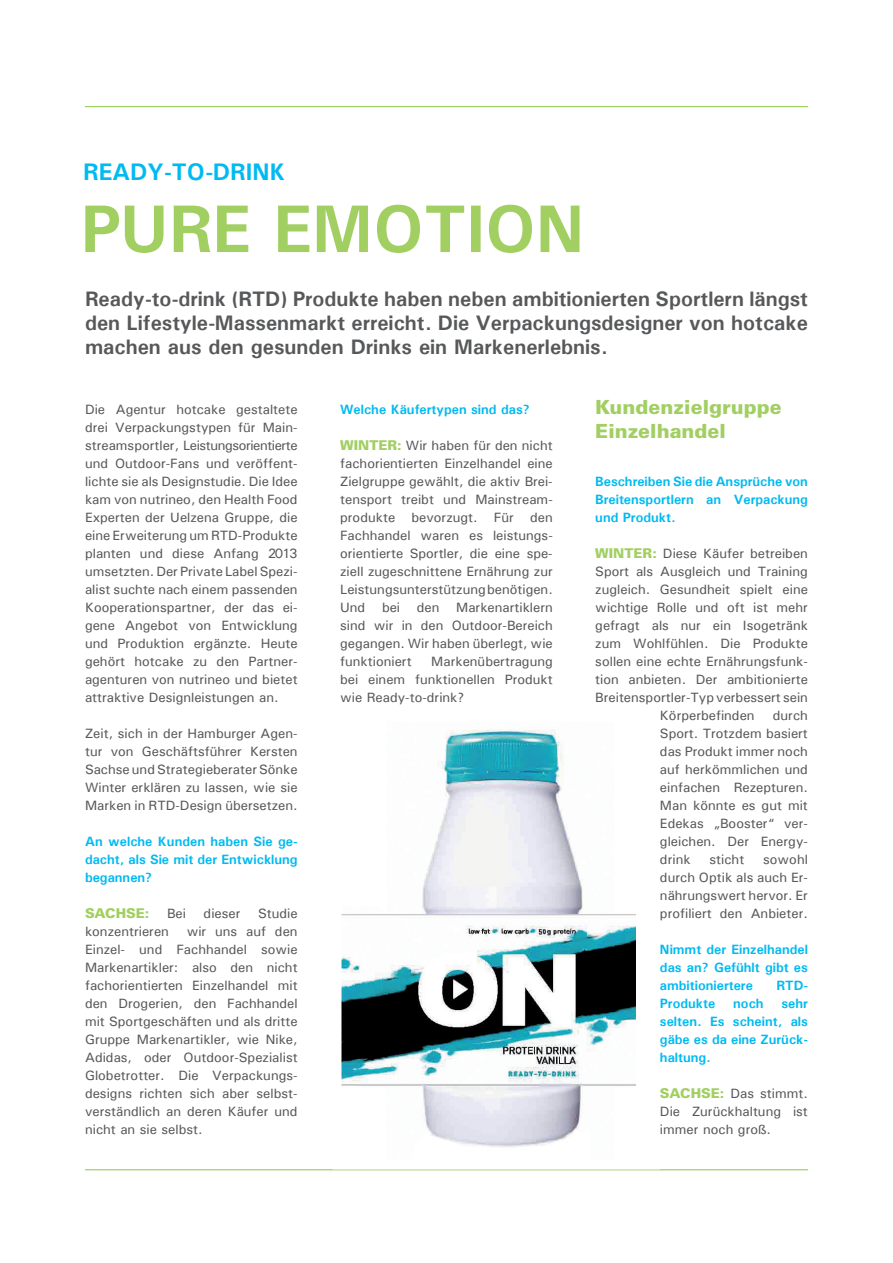
<style>
.page{position:relative;width:893px;height:1263px;background:#fff}
.page>*{position:absolute;margin:0;border:0;box-sizing:border-box;transform-origin:0 0}
.t1{font:700 67.5px "Univers";color:#a2cf62}
.t2{font:700 24px "Univers";color:#00baf1}
.t3{font:700 21px/24.2px "Univers";color:#57585a;text-align:justify}
.t4{font:900 19.5px/24px "Univers LT Std";color:#a2cf62}
.t5{font:500 13.5px/18px "Univers";color:#57585a;text-align:justify}
.t6{font:700 13.5px/18px "Univers";color:#00baf1;text-align:justify}
.t7{font:900 13.5px "Univers LT Std";letter-spacing:-.01em;color:#a2cf62}
.s1{font-family:"Univers LT Std";font-weight:900;color:#a2cf62}
</style>
<div class="page">
<hr style="left:85px;top:106px;width:723px;height:1px;background:#8bc63e">
<hr style="left:85px;top:1169px;width:723px;height:1px;background:#8bc63e">
<img style="left:342px;top:729px;width:294px;height:418px">
<h2 class="t2" style="left:83px;top:156px;width:204px">READY-TO-DRINK</h2>
<h1 class="t1" style="left:80px;top:186px;width:506px">PURE EMOTION</h1>
<h3 class="t3" style="left:85px;top:286px;width:724px">Ready-to-drink (RTD) Produkte haben neben ambitionierten Sportlern längst den Lifestyle-Massenmarkt erreicht. Die Verpackungsdesigner von hotcake machen aus den gesunden Drinks ein Markenerlebnis.</h3>
<p class="t5" style="left:85px;top:400px;width:214px">Die Agentur hotcake gestaltete drei Verpackungstypen für Main&shy;streamsportler, Leistungsorientierte und Outdoor-Fans und veröffent&shy;lichte sie als Designstudie. Die Idee kam von nutrineo, den Health Food Experten der Uelzena Gruppe, die eine Erweiterung um RTD-Produkte planten und diese Anfang 2013 umsetzten. Der Private Label Spezi&shy;alist suchte nach einem passenden Kooperationspartner, der das ei&shy;gene Angebot von Entwicklung und Produktion ergänzte. Heute gehört hotcake zu den Partner&shy;agenturen von nutrineo und bietet attraktive Designleistungen an.</p>
<p class="t5" style="left:85px;top:724px;width:214px">Zeit, sich in der Hamburger Agen&shy;tur von Geschäftsführer Kersten Sachse und Strategieberater Sönke Winter erklären zu lassen, wie sie Marken in RTD-Design übersetzen.</p>
<p class="t6" style="left:85px;top:832px;width:214px">An welche Kunden haben Sie ge&shy;dacht, als Sie mit der Entwicklung begannen?</p>
<p class="t7" style="left:85px;top:905px;width:66px">Sachse:</p>
<p class="t5" style="left:167px;top:904px;width:20px">Bei</p>
<p class="t5" style="left:204px;top:904px;width:38px">dieser</p>
<p class="t5" style="left:258px;top:904px;width:41px">Studie</p>
<p class="t5" style="left:85px;top:922px;width:85px">konzentrieren</p>
<p class="t5" style="left:85px;top:922px;width:214px;text-indent:102px">wir uns auf den Einzel- und Fachhandel sowie Markenartikler: also den nicht fachorientierten Einzelhandel mit den Drogerien, den Fachhandel mit Sportgeschäften und als dritte Gruppe Markenartikler, wie Nike, Adidas, oder Outdoor-Spezialist Globetrotter. Die Verpackungs&shy;designs richten sich aber selbst&shy;verständlich an deren Käufer und nicht an sie selbst.</p>
<p class="t6" style="left:340px;top:400px;width:191px">Welche Käufertypen sind das?</p>
<p class="t5" style="left:340px;top:436px;width:214px"><span class="s1">Winter:</span> Wir haben für den nicht fachorientierten Einzelhandel eine Zielgruppe gewählt, die aktiv Brei&shy;tensport treibt und Mainstream&shy;produkte bevorzugt. Für den Fachhandel waren es leistungs&shy;orientierte Sportler, die eine spe&shy;ziell zugeschnittene Ernährung zur Leistungsunterstützung benötigen.<br>Und bei den Markenartiklern sind wir in den Outdoor-Bereich gegangen. Wir haben überlegt, wie funktioniert</p>
<p class="t5" style="left:340px;top:652px;width:214px;text-indent:91px">Markenübertragung bei einem funktionellen Produkt wie Ready-to-drink?</p>
<h3 class="t4" style="left:595px;top:395px;width:188px">Kundenzielgruppe<br>Einzelhandel</h3>
<p class="t6" style="left:595px;top:472px;width:214px">Beschreiben Sie die Ansprüche von Breitensportlern an Verpackung und Produkt.</p>
<p class="t5" style="left:595px;top:544px;width:214px"><span class="s1">Winter:</span> Diese Käufer betreiben</p>
<p class="t5" style="left:595px;top:562px;width:214px">Sport als Ausgleich und Training</p>
<p class="t5" style="left:595px;top:580px;width:214px">zugleich. Gesundheit spielt eine</p>
<p class="t5" style="left:595px;top:598px;width:214px">wichtige Rolle und oft ist mehr</p>
<p class="t5" style="left:595px;top:616px;width:214px">gefragt als nur ein Isogetränk</p>
<p class="t5" style="left:595px;top:634px;width:214px">zum Wohlfühlen. Die Produkte</p>
<p class="t5" style="left:595px;top:652px;width:214px">sollen eine echte Ernährungsfunk-</p>
<p class="t5" style="left:595px;top:670px;width:214px">tion anbieten. Der ambitionierte</p>
<p class="t5" style="left:595px;top:688px;width:214px">Breitensportler-Typ verbessert sein</p>
<p class="t5" style="left:660px;top:706px;width:96px">Körperbefinden</p>
<p class="t5" style="left:660px;top:706px;width:149px;text-indent:113px">durch Sport. Trotzdem basiert das Produkt immer noch auf herkömmlichen und einfachen Rezepturen.<br>Man könnte es gut mit Edekas „Booster“ ver&shy;gleichen. Der Energy&shy;drink</p>
<p class="t5" style="left:660px;top:850px;width:149px;text-indent:103px">sowohl durch Optik als auch Er&shy;nährungswert hervor. Er profiliert den Anbieter.</p>
<p class="t6" style="left:660px;top:940px;width:149px">Nimmt der Einzelhandel das an? Gefühlt gibt es ambitioniertere</p>
<p class="t5" style="left:709px;top:850px;width:36px">sticht</p>
<p class="t6" style="left:776px;top:976px;width:33px">RTD-</p>
<p class="t6" style="left:660px;top:994px;width:149px;text-indent:122px">sehr selten. Es scheint, als gäbe es da eine Zurück&shy;haltung.</p>
<p class="t5" style="left:660px;top:1084px;width:149px"><span class="s1">Sachse:</span> Das stimmt.<br>Die Zurückhaltung ist immer noch groß.</p>
<p class="t6" style="left:660px;top:994px;width:57px">Produkte</p>
<p class="t6" style="left:733px;top:994px;width:32px">noch</p>
</div>
